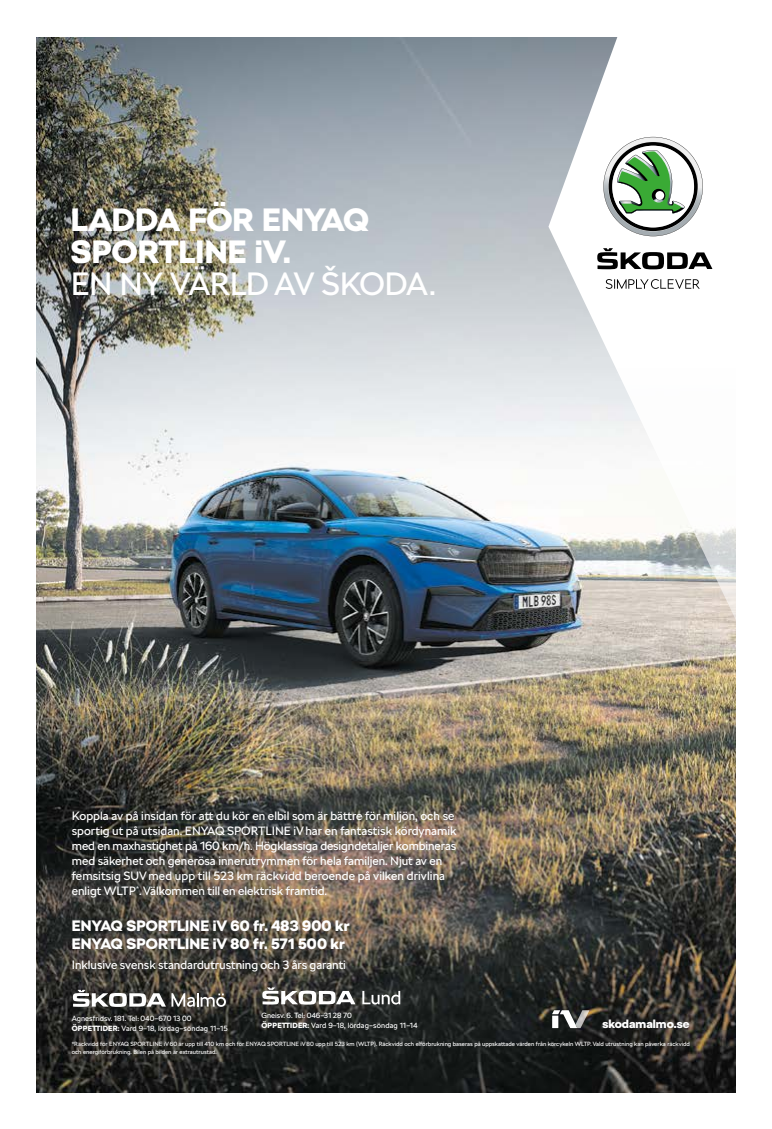
<style>
.page{position:relative;width:772px;height:1129px;background:#fff}
.page>*{position:absolute;margin:0;border:0;box-sizing:border-box;transform-origin:0 0}
.t1{font:900 32px/32px "SKODA Next";color:#fff}
.t2{font:32px "SKODA Next";letter-spacing:-.02em;color:#fff}
.t3{font:900 15px/18px "SKODA Next";letter-spacing:.005em;color:#fff}
.t4{font:12px/15px "SKODA Next";letter-spacing:-.005em;color:#fff}
.t5{font:900 12px "SKODA Next";color:#fff}
.t6{font:7.5px/10px "SKODA Next";color:#fff}
.t7{font:6px/8px "SKODA Next";color:#fff}
.s1{font-weight:900}
</style>
<div class="page">
<img style="left:36px;top:38px;width:699px;height:1054px">
<svg style="left:73px;top:989px;width:153px;height:17px"></svg>
<svg style="left:262px;top:987px;width:93px;height:17px"></svg>
<svg style="left:362px;top:990px;width:38px;height:14px"></svg>
<svg style="left:551px;top:1010px;width:38px;height:17px"></svg>
<svg style="left:548px;top:38px;width:187px;height:638px"></svg>
<svg style="left:603px;top:137px;width:99px;height:99px"></svg>
<div style="left:655px;top:191px;width:8px;height:9px;background:#fff;border-radius:50%"></div>
<svg style="left:597px;top:248px;width:115px;height:21px"></svg>
<svg style="left:605px;top:279px;width:94px;height:10px"></svg>
<h1 class="t1" style="left:71px;top:204px;width:299px">LADDA FÖR ENYAQ<br>SPORTLINE iV.</h1>
<h1 class="t2" style="left:71px;top:265px;width:366px">EN NY VÄRLD AV ŠKODA.</h1>
<p class="t4" style="left:72px;top:807px;width:386px">Koppla av på insidan för att du kör en elbil som är bättre för miljön, och se sportig ut på utsidan. ENYAQ SPORTLINE iV har en fantastisk kördynamik med en maxhastighet på 160 km/h. Högklassiga designdetaljer kombineras med säkerhet och generösa innerutrymmen för hela familjen. Njut av en femsitsig SUV med upp till 523 km räckvidd beroende på vilken drivlina enligt WLTP<sup>*</sup>. Välkommen till en elektrisk framtid.</p>
<p class="t3" style="left:72px;top:916px;width:279px">ENYAQ SPORTLINE iV 60 fr. 483 900 kr<br>ENYAQ SPORTLINE iV 80 fr. 571 500 kr</p>
<p class="t4" style="left:72px;top:957px;width:275px">Inklusive svensk standardutrustning och 3 års garanti</p>
<p class="t6" style="left:72px;top:1012px;width:157px">Agnesfridsv. 181. Tel: 040–670 13 00<br><span class="s1">ÖPPETTIDER:</span> Vard 9–18, lördag–söndag 11–15</p>
<p class="t6" style="left:261px;top:1010px;width:157px">Gneisv. 6. Tel: 046–31 28 70<br><span class="s1">ÖPPETTIDER:</span> Vard 9–18, lördag–söndag 11–14</p>
<p class="t7" style="left:72px;top:1039px;width:619px">*Räckvidd för ENYAQ SPORTLINE iV 60 är upp till 410 km och för ENYAQ SPORTLINE iV 80 upp till 523 km (WLTP). Räckvidd och elförbrukning baseras på uppskattade värden från körcykeln WLTP. Vald utrustning kan påverka räckvidd och energiförbrukning. Bilen på bilden är extrautrustad.</p>
<p class="t5" style="left:602px;top:1016px;width:88px">skodamalmo.se</p>
</div>
